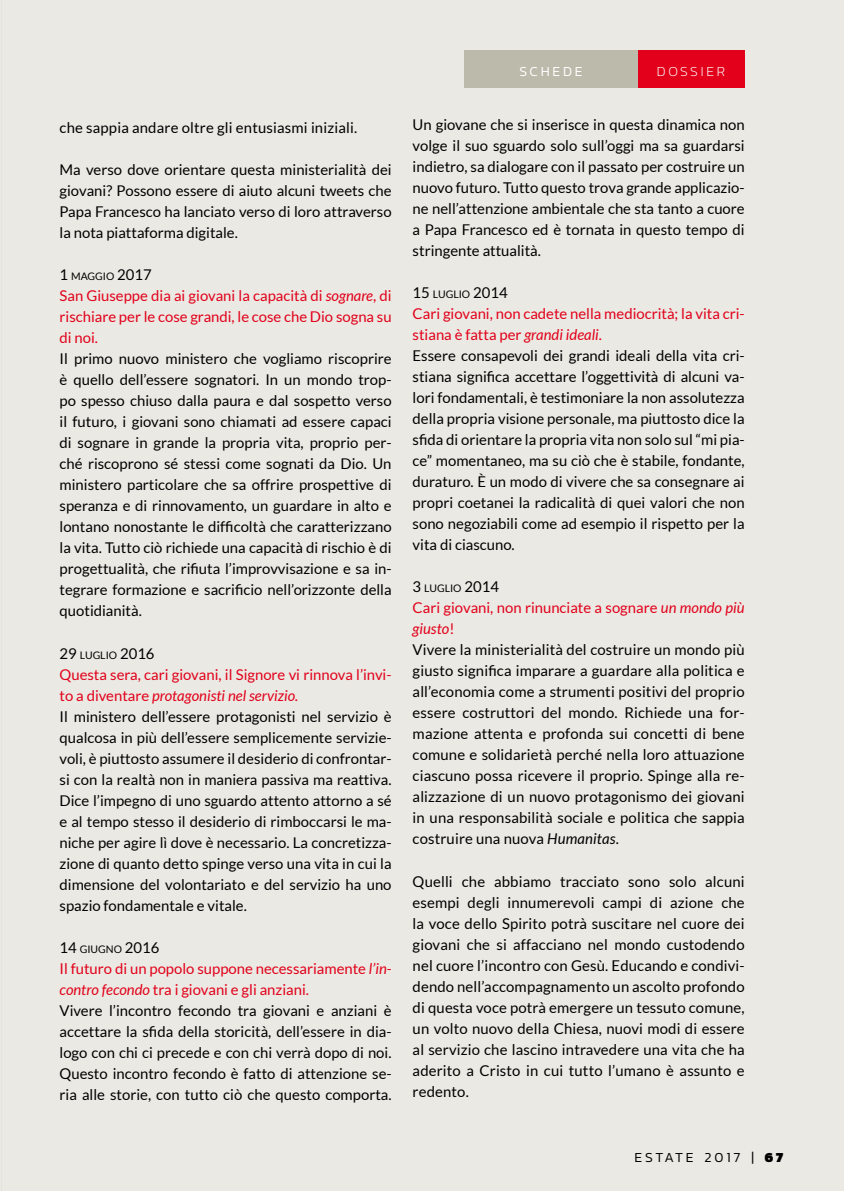
<style>
.page{position:relative;width:844px;height:1191px;background:#fff}
.page>*{position:absolute;margin:0;border:0;box-sizing:border-box;transform-origin:0 0}
.t1{font:14.88px/21px "Lato";color:#000;text-align:justify}
.t2{font:14.88px/21px "Lato";color:#e2001a;text-align:justify}
.t3{font:300 14px "Kanit";letter-spacing:.2em;color:#000}
.t4{font:200 14px "Kanit";letter-spacing:.2em;color:#fff}
.t5{font:300 14px "Kanit";letter-spacing:.2em;color:#fff}
.t6{font:10.33px "Lato";color:#000}
.s1{font-size:14.88px}
.s2{font-style:italic}
.s3{font-style:inherit}
.s4{font-size:10.33px}
.s5{color:#e2001a}
.s6{font-style:italic;color:#e2001a}
.s7{font-weight:900}
</style>
<div class="page">
<hr style="left:0;top:0;width:1px;height:1191px;background:#e4e3db">
<div style="left:1px;top:0;width:842px;height:1191px;background:#eae9e3"></div>
<div style="left:464px;top:50px;width:173px;height:38px;background:#bcbaaa"></div>
<div style="left:637px;top:50px;width:107px;height:38px;background:#e2001a"></div>
<p class="t1" style="left:60px;top:117px;width:299px">che sappia andare oltre gli entusiasmi iniziali.</p>
<p class="t1" style="left:60px;top:159px;width:333px">Ma verso dove orientare questa ministerialità dei giovani? Possono essere di aiuto alcuni tweets che Papa Francesco ha lanciato verso di loro attraverso la nota piattaforma digitale.</p>
<p class="t6" style="left:60px;top:271px;width:94px"><span class="s1">1</span> MAGGIO <span class="s1">2017</span></p>
<p class="t2" style="left:60px;top:285px;width:333px">San Giuseppe dia ai giovani la capacità di <span class="s2">sognare</span>, di rischiare per le cose grandi, le cose che Dio sogna su di noi.</p>
<p class="t1" style="left:60px;top:348px;width:333px">Il primo nuovo ministero che vogliamo riscoprire è quello dell’essere sognatori. In un mondo trop&shy;po spesso chiuso dalla paura e dal sospetto verso il futuro, i giovani sono chiamati ad essere capaci di sognare in grande la propria vita, proprio per&shy;ché riscoprono sé stessi come sognati da Dio. Un ministero particolare che sa offrire prospettive di speranza e di rinnovamento, un guardare in alto e lontano nonostante le difficoltà che caratterizzano la vita. Tutto ciò richiede una capacità di rischio è di progettualità, che rifiuta l’improvvisazione e sa in&shy;tegrare formazione e sacrificio nell’orizzonte della quotidianità.</p>
<p class="t1" style="left:60px;top:642px;width:333px;text-align:left"><span class="s3">29</span> <span class="s4">LUGLIO</span> <span class="s3">2016<br></span><span class="s5">Questa sera, cari giovani, il Signore vi rinnova l’invi&shy;to a diventare</span> <span class="s6">protagonisti nel servizio.<br></span>Il ministero dell’essere protagonisti nel servizio è qualcosa in più dell’essere semplicemente servizie&shy;voli, è piuttosto assumere il desiderio di confrontar&shy;si con la realtà non in maniera passiva ma reattiva.<br>Dice l’impegno di uno sguardo attento attorno a sé e al tempo stesso il desiderio di rimboccarsi le ma&shy;niche per agire lì dove è necessario. La concretizza&shy;zione di quanto detto spinge verso una vita in cui la dimensione del volontariato e del servizio ha uno spazio fondamentale e vitale.</p>
<p class="t1" style="left:60px;top:936px;width:333px;text-align:left"><span class="s3">14</span> <span class="s4">GIUGNO</span> <span class="s3">2016<br></span><span class="s5">Il futuro di un popolo suppone necessariamente</span> <span class="s6">l’in&shy;contro fecondo</span> <span class="s5">tra i giovani e gli anziani.<br></span>Vivere l’incontro fecondo tra giovani e anziani è accettare la sfida della storicità, dell’essere in dia&shy;logo con chi ci precede e con chi verrà dopo di noi.<br>Questo incontro fecondo è fatto di attenzione se&shy;ria alle storie, con tutto ciò che questo comporta.</p>
<p class="t5" style="left:519px;top:61px;width:65px">SCHEDE</p>
<p class="t4" style="left:656px;top:62px;width:70px">DOSSIER</p>
<p class="t1" style="left:412px;top:114px;width:333px">Un giovane che si inserisce in questa dinamica non volge il suo sguardo solo sull’oggi ma sa guardarsi indietro, sa dialogare con il passato per costruire un nuovo futuro. Tutto questo trova grande applicazio&shy;ne nell’attenzione ambientale che sta tanto a cuore a Papa Francesco ed è tornata in questo tempo di stringente attualità.</p>
<p class="t1" style="left:412px;top:282px;width:333px;text-align:left"><span class="s3">15</span> <span class="s4">LUGLIO</span> <span class="s3">2014<br></span><span class="s5">Cari giovani, non cadete nella mediocrità; la vita cri&shy;stiana è fatta per</span> <span class="s6">grandi ideali</span><span class="s5">.<br></span>Essere consapevoli dei grandi ideali della vita cri&shy;stiana significa accettare l’oggettività di alcuni va&shy;lori fondamentali, è testimoniare la non assolutezza della propria visione personale, ma piuttosto dice la sfida di orientare la propria vita non solo sul “mi pia&shy;ce” momentaneo, ma su ciò che è stabile, fondante, duraturo. È un modo di vivere che sa consegnare ai propri coetanei la radicalità di quei valori che non sono negoziabili come ad esempio il rispetto per la vita di ciascuno.</p>
<p class="t6" style="left:412px;top:583px;width:88px"><span class="s1">3</span> LUGLIO <span class="s1">2014</span></p>
<p class="t1" style="left:412px;top:597px;width:333px;text-align:left"><span class="s5">Cari giovani, non rinunciate a sognare</span> <span class="s6">un mondo più giusto</span><span class="s5">!<br></span>Vivere la ministerialità del costruire un mondo più giusto significa imparare a guardare alla politica e all’economia come a strumenti positivi del proprio essere costruttori del mondo. Richiede una for&shy;mazione attenta e profonda sui concetti di bene comune e solidarietà perché nella loro attuazione ciascuno possa ricevere il proprio. Spinge alla re&shy;alizzazione di un nuovo protagonismo dei giovani in una responsabilità sociale e politica che sappia costruire una nuova <span class="s2">Humanitas</span>.</p>
<p class="t1" style="left:412px;top:870px;width:333px">Quelli che abbiamo tracciato sono solo alcuni esempi degli innumerevoli campi di azione che la voce dello Spirito potrà suscitare nel cuore dei giovani che si affacciano nel mondo custodendo nel cuore l’incontro con Gesù. Educando e condivi&shy;dendo nell’accompagnamento un ascolto profondo di questa voce potrà emergere un tessuto comune, un volto nuovo della Chiesa, nuovi modi di essere al servizio che lascino intravedere una vita che ha aderito a Cristo in cui tutto l’umano è assunto e redento.</p>
<p class="t3" style="left:634px;top:1147px;width:150px">ESTATE 2017 | <span class="s7">67</span></p>
</div>
